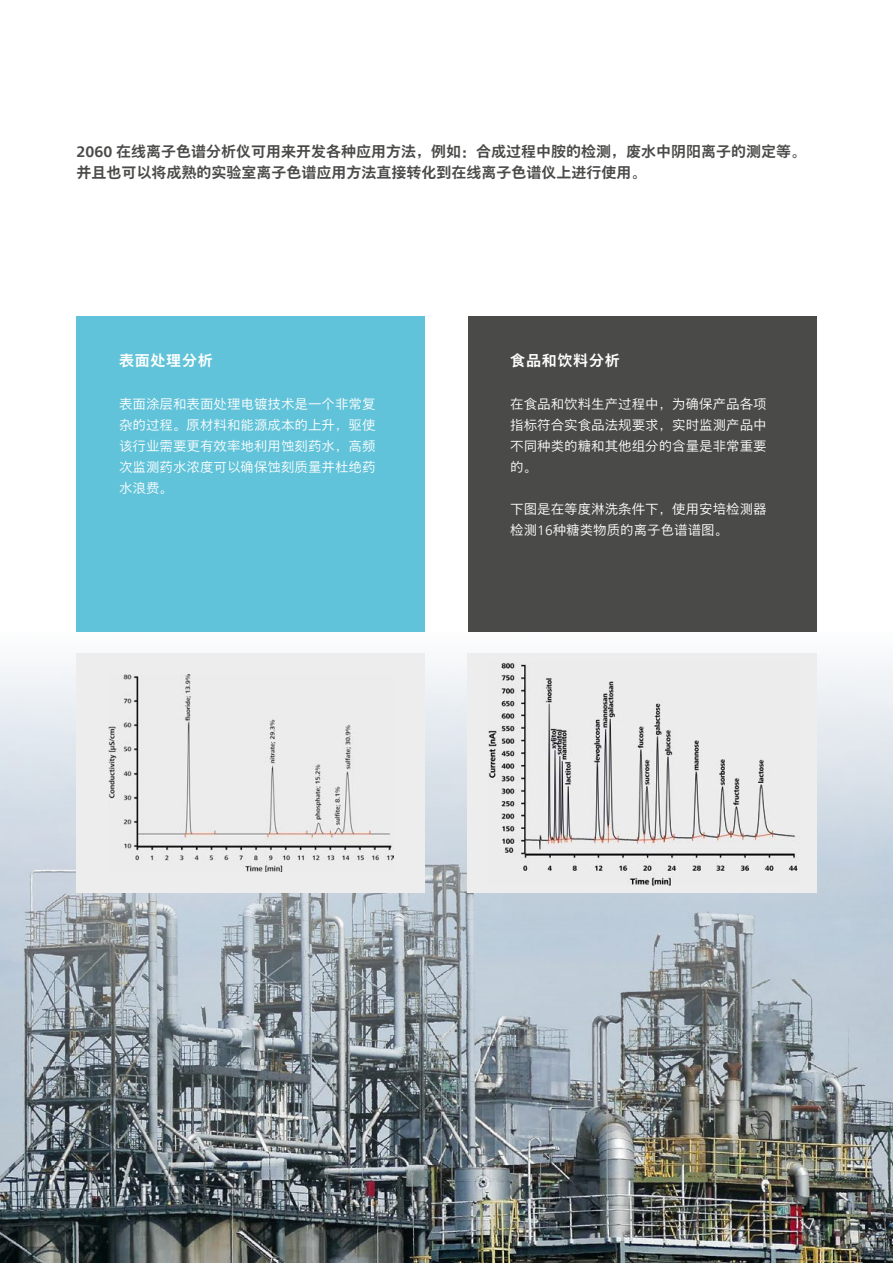
<style>
.page{position:relative;width:893px;height:1263px;background:#fff}
.page>*{position:absolute;margin:0;border:0;box-sizing:border-box;transform-origin:0 0}
.t1{font:700 15px/21px "M Xiang He Hei SC Pro";color:#4a4a49}
.t2{font:700 15px "M Xiang He Hei SC Pro";letter-spacing:.05em;color:#fff}
.t3{font:300 15px "Neue Frutiger World";color:#fff}
.t4{font:300 13.5px/21px "M Xiang He Hei SC Pro";color:#fff;text-align:justify}
.s1{font-family:"Neue Frutiger World"}
</style>
<div class="page">
<img style="left:0;top:631px;width:893px;height:632px">
<div style="left:77px;top:653px;width:348px;height:239px;background:#ededed"></div>
<img style="left:109px;top:675px;width:284px;height:196px">
<div style="left:468px;top:316px;width:348px;height:315px;background:#4a4a49"></div>
<div style="left:77px;top:316px;width:348px;height:315px;background:#61c3d9"></div>
<div style="left:468px;top:653px;width:349px;height:239px;background:#ededed"></div>
<img style="left:488px;top:663px;width:310px;height:223px">
<p class="t1" style="left:77px;top:141px;width:731px"><span class="s1">2060</span> 在线离子色谱分析仪可用来开发各种应用方法，例如：合成过程中胺的检测，废水中阴阳离子的测定等。并且也可以将成熟的实验室离子色谱应用方法直接转化到在线离子色谱仪上进行使用。</p>
<p class="t2" style="left:119px;top:351px;width:95px">表面处理分析</p>
<p class="t4" style="left:119px;top:394px;width:258px">表面涂层和表面处理电镀技术是一个非常复杂的过程。原材料和能源成本的上升，驱使该行业需要更有效率地利用蚀刻药水，高频次监测药水浓度可以确保蚀刻质量并杜绝药水浪费。</p>
<p class="t2" style="left:510px;top:351px;width:111px">食品和饮料分析</p>
<p class="t4" style="left:510px;top:394px;width:258px">在食品和饮料生产过程中，为确保产品各项指标符合实食品法规要求，实时监测产品中不同种类的糖和其他组分的含量是非常重要的。</p>
<p class="t4" style="left:510px;top:499px;width:258px">下图是在等度淋洗条件下，使用安培检测器检测<span class="s1">16</span>种糖类物质的离子色谱谱图。</p>
<p class="t3" style="left:798px;top:1211px;width:19px">17</p>
</div>
